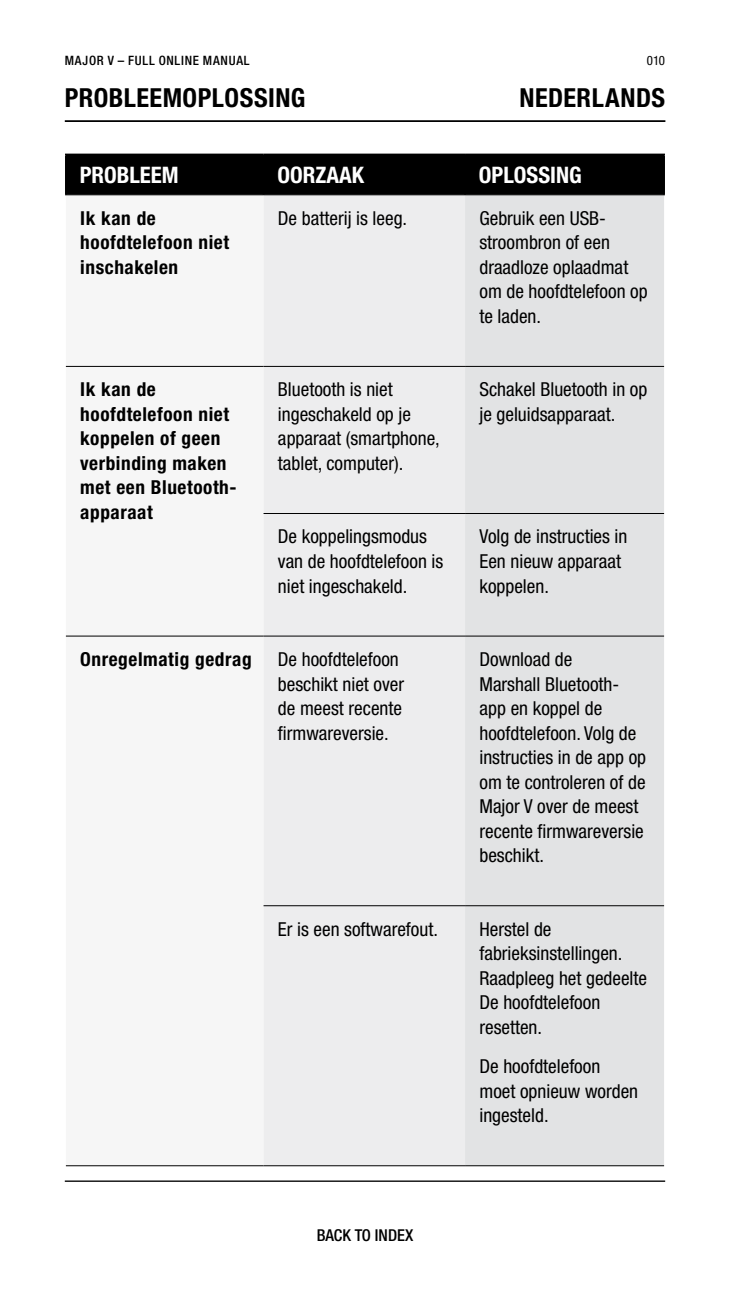
<style>
.page{position:relative;width:730px;height:1297px;background:#fff}
.page>*{position:absolute;margin:0;border:0;box-sizing:border-box;transform-origin:0 0}
.t1{font:700 condensed 26.25px "Helvetica Neue LTW1 G";letter-spacing:.02em;color:#000}
.t2{font:700 condensed 22.75px "Helvetica Neue LTW1 G";color:#fff}
.t3{font:condensed 19.25px/24.5px "Helvetica Neue LTW1 G";color:#000}
.t4{font:700 condensed 19.25px/24.5px "Helvetica Neue LTW1 G";letter-spacing:.03em;color:#000}
.t5{font:500 condensed 16.45px "Helvetica Neue LTW1 G";color:#000}
.t6{font:500 condensed 12.95px "Helvetica Neue LTW1 G";letter-spacing:.055em;color:#000}
.t7{font:condensed 12.95px "Helvetica Neue LTW1 G";color:#000}
</style>
<div class="page">
<hr style="left:65px;top:1180px;width:599px;height:1px;background:#000">
<div style="left:67px;top:155px;width:596px;height:39px;background:#000"></div>
<div style="left:263px;top:195px;width:202px;height:970px;background:#ededee"></div>
<div style="left:465px;top:195px;width:198px;height:970px;background:#e2e3e4"></div>
<hr style="left:65px;top:155px;width:2px;height:39px;background:#000">
<hr style="left:262px;top:155px;width:2px;height:39px;background:#000">
<hr style="left:65px;top:154px;width:198px;height:1px;background:#000">
<hr style="left:464px;top:155px;width:1px;height:39px;background:#000">
<hr style="left:263px;top:154px;width:202px;height:1px;background:#000">
<hr style="left:663px;top:155px;width:1px;height:39px;background:#000">
<hr style="left:465px;top:154px;width:199px;height:1px;background:#000">
<hr style="left:66px;top:366px;width:197px;height:1px;background:#000">
<hr style="left:263px;top:366px;width:202px;height:1px;background:#000">
<hr style="left:465px;top:366px;width:198px;height:1px;background:#000">
<hr style="left:65px;top:194px;width:198px;height:1px;background:#000">
<hr style="left:263px;top:194px;width:202px;height:1px;background:#000">
<hr style="left:465px;top:194px;width:199px;height:1px;background:#000">
<hr style="left:263px;top:513px;width:202px;height:1px;background:#000">
<hr style="left:465px;top:513px;width:198px;height:1px;background:#000">
<hr style="left:66px;top:635px;width:197px;height:1px;background:#000">
<hr style="left:263px;top:635px;width:202px;height:1px;background:#000">
<hr style="left:465px;top:635px;width:198px;height:1px;background:#000">
<hr style="left:263px;top:905px;width:202px;height:1px;background:#000">
<hr style="left:465px;top:905px;width:198px;height:1px;background:#000">
<hr style="left:66px;top:1165px;width:197px;height:1px;background:#000">
<hr style="left:263px;top:1165px;width:202px;height:1px;background:#000">
<hr style="left:465px;top:1165px;width:198px;height:1px;background:#000">
<hr style="left:65px;top:120px;width:600px;height:2px;background:#000">
<p class="t6" style="left:65px;top:52px;width:186px">MAJOR V – FULL ONLINE MANUAL</p>
<p class="t7" style="left:646px;top:53px;width:20px">010</p>
<h1 class="t1" style="left:65px;top:82px;width:242px">PROBLEEMOPLOSSING</h1>
<h1 class="t1" style="left:519px;top:82px;width:147px">NEDERLANDS</h1>
<p class="t2" style="left:80px;top:162px;width:100px">PROBLEEM</p>
<p class="t2" style="left:277px;top:162px;width:88px">OORZAAK</p>
<p class="t2" style="left:478px;top:162px;width:104px">OPLOSSING</p>
<p class="t4" style="left:80px;top:206px;width:150px">Ik kan de hoofdtelefoon niet inschakelen</p>
<p class="t3" style="left:278px;top:206px;width:131px">De batterij is leeg.</p>
<p class="t3" style="left:479px;top:206px;width:170px">Gebruik een USB&shy;stroombron of een draadloze oplaadmat om de hoofdtelefoon op te laden.</p>
<p class="t4" style="left:80px;top:377px;width:158px">Ik kan de hoofdtelefoon niet koppelen of geen verbinding maken met een Bluetooth&shy;apparaat</p>
<p class="t3" style="left:278px;top:377px;width:163px">Bluetooth is niet ingeschakeld op je apparaat (smartphone, tablet, computer).</p>
<p class="t3" style="left:479px;top:377px;width:169px">Schakel Bluetooth in op je geluidsapparaat.</p>
<p class="t3" style="left:278px;top:524px;width:167px">De koppelingsmodus van de hoofdtelefoon is niet ingeschakeld.</p>
<p class="t3" style="left:479px;top:524px;width:149px">Volg de instructies in<br>Een nieuw apparaat koppelen.</p>
<p class="t4" style="left:80px;top:647px;width:173px">Onregelmatig gedrag</p>
<p class="t3" style="left:278px;top:647px;width:128px">De hoofdtelefoon beschikt niet over de meest recente firmwareversie.</p>
<p class="t3" style="left:479px;top:647px;width:168px">Download de<br>Marshall Bluetooth&shy;app en koppel de hoofdtelefoon. Volg de instructies in de app op om te controleren of de<br>Major V over de meest recente firmwareversie beschikt.</p>
<p class="t3" style="left:278px;top:916px;width:161px">Er is een softwarefout.</p>
<p class="t3" style="left:479px;top:916px;width:169px">Herstel de fabrieksinstellingen.<br>Raadpleeg het gedeelte<br>De hoofdtelefoon resetten.</p>
<p class="t3" style="left:479px;top:1054px;width:160px">De hoofdtelefoon moet opnieuw worden ingesteld.</p>
<p class="t5" style="left:316px;top:1225px;width:98px">BACK TO INDEX</p>
</div>
